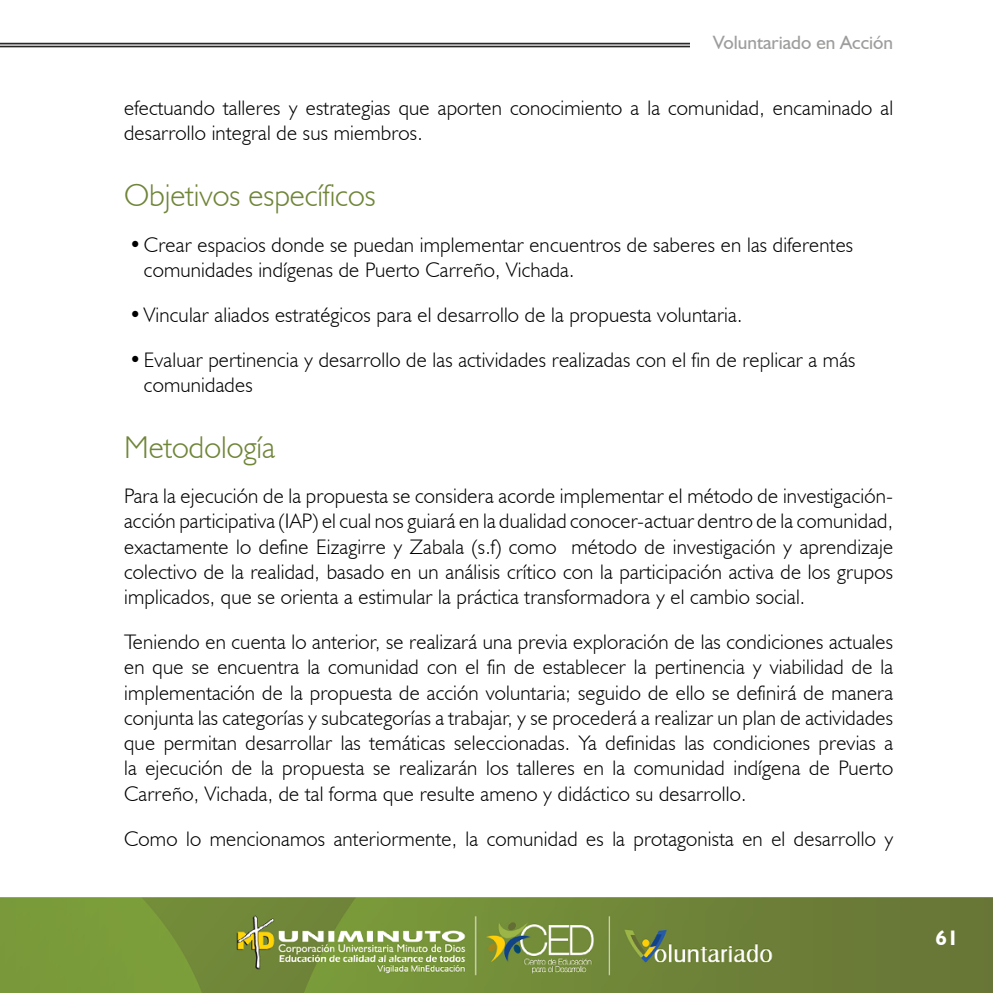
<style>
.page{position:relative;width:993px;height:993px;background:#fff}
.page>*{position:absolute;margin:0;border:0;box-sizing:border-box;transform-origin:0 0}
.t1{font:300 31.5px "Humanist 521 BT";color:#6f8538}
.t2{font:300 21px/25.2px "Humanist 521 BT";letter-spacing:.01em;color:#000}
.t3{font:700 21px "Humanist 521 BT";color:#fff}
.t4{font:19.25px "Humanist 521 BT";color:#9d9d9c}
</style>
<div class="page">
<img style="left:0;top:42px;width:992px;height:950px">
<div style="left:690px;top:21px;width:302px;height:60px;background:#fff"></div>
<p class="t4" style="left:712px;top:31px;width:181px">Voluntariado en Acción</p>
<p class="t2" style="left:124px;top:95px;width:770px">efectuando talleres y estrategias que aporten conocimiento a la comunidad, encaminado al desarrollo integral de sus miembros.</p>
<h1 class="t1" style="left:124px;top:176px;width:253px">Objetivos específicos</h1>
<p class="t2" style="left:144px;top:231px;width:710px;text-indent:-15px">•Crear espacios donde se puedan implementar encuentros de saberes en las diferentes comunidades indígenas de Puerto Carreño, Vichada.</p>
<p class="t2" style="left:129px;top:301px;width:614px">•Vincular aliados estratégicos para el desarrollo de la propuesta voluntaria.</p>
<p class="t2" style="left:144px;top:346px;width:712px;text-indent:-15px">•Evaluar pertinencia y desarrollo de las actividades realizadas con el fin de replicar a más comunidades</p>
<h1 class="t1" style="left:124px;top:428px;width:152px">Metodología</h1>
<p class="t2" style="left:124px;top:483px;width:770px;text-align:justify">Para la ejecución de la propuesta se considera acorde implementar el método de investigación&shy;acción participativa (IAP) el cual nos guiará en la dualidad conocer-actuar dentro de la comunidad, exactamente lo define Eizagirre y Zabala (s.f) como método de investigación y aprendizaje colectivo de la realidad, basado en un análisis crítico con la participación activa de los grupos implicados, que se orienta a estimular la práctica transformadora y el cambio social.</p>
<p class="t2" style="left:124px;top:628px;width:770px;text-align:justify">Teniendo en cuenta lo anterior, se realizará una previa exploración de las condiciones actuales en que se encuentra la comunidad con el fin de establecer la pertinencia y viabilidad de la implementación de la propuesta de acción voluntaria; seguido de ello se definirá de manera conjunta las categorías y subcategorías a trabajar, y se procederá a realizar un plan de actividades que permitan desarrollar las temáticas seleccionadas. Ya definidas las condiciones previas a la ejecución de la propuesta se realizarán los talleres en la comunidad indígena de Puerto Carreño, Vichada, de tal forma que resulte ameno y didáctico su desarrollo.</p>
<p class="t2" style="left:124px;top:825px;width:770px">Como lo mencionamos anteriormente, la comunidad es la protagonista en el desarrollo y</p>
<p class="t3" style="left:935px;top:924px;width:25px">61</p>
</div>
